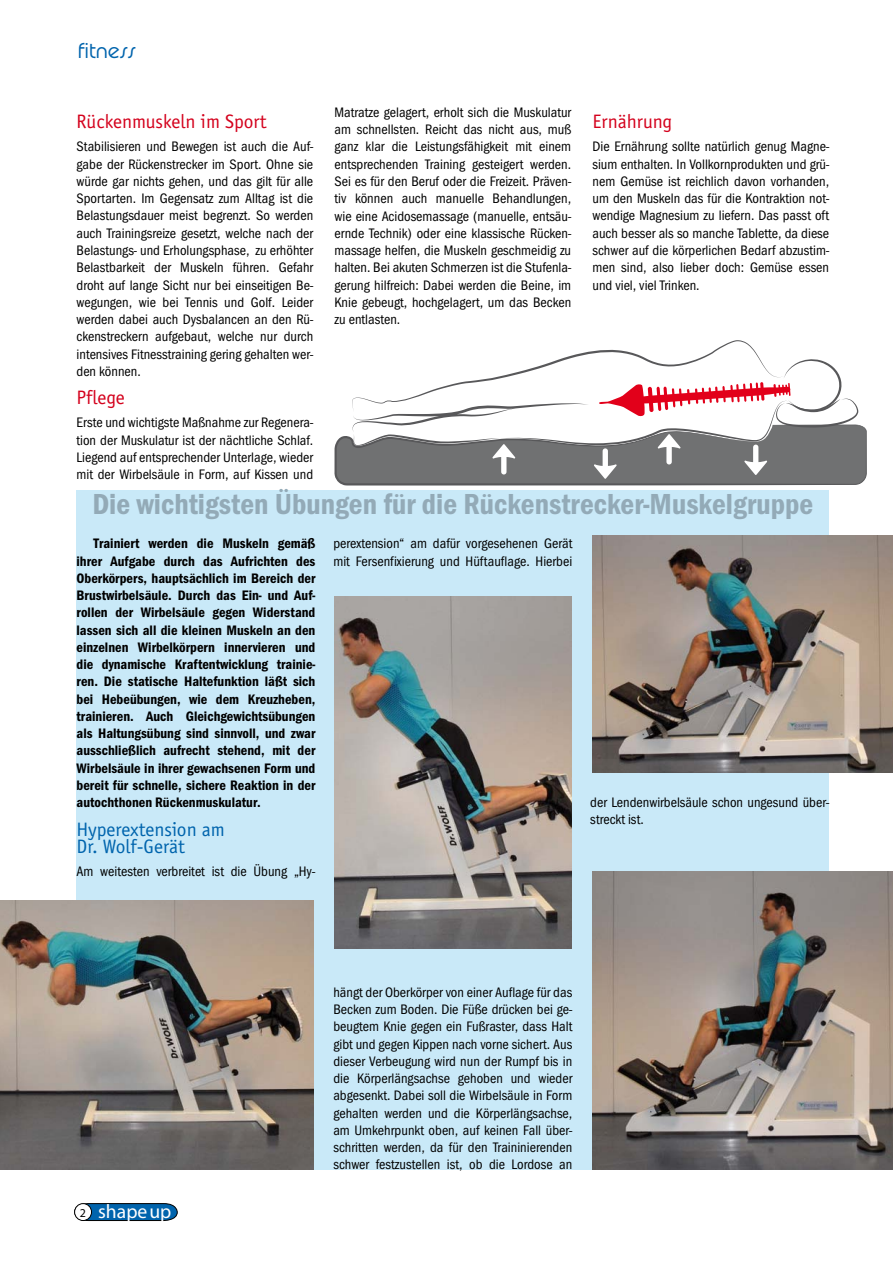
<style>
.page{position:relative;width:893px;height:1263px;background:#fff}
.page>*{position:absolute;margin:0;border:0;box-sizing:border-box;transform-origin:0 0}
.t1{font:600 condensed 30px "Franklin Gothic";color:#93aab7}
.t2{font:300 22.5px "Pump";letter-spacing:.025em;color:#0064ad}
.t3{font:19.65px "Myriad Pro";color:#fff}
.t4{font:19.5px "Officina Sans";color:#d4021d}
.t5{font:19.5px/17.2px "Officina Sans";color:#0064ad}
.t6{font:condensed 14.25px/17.2px "Franklin Gothic";color:#000;text-align:justify}
.t7{font:600 condensed 14.25px/17.2px "Franklin Gothic";color:#000;text-align:justify}
.s1{font-size:12px;color:#000}
</style>
<div class="page">
<div style="left:77px;top:536px;width:752px;height:633px;background:#c9e9f8"></div>
<svg style="left:74px;top:1203px;width:103px;height:18px;background:#0d5f9b"></svg>
<div style="left:75px;top:1203px;width:17px;height:17px;background:#fff;border-radius:50%"></div>
<div style="left:74px;top:1203px;width:18px;height:17px;border:1px solid #000;border-radius:50%"></div>
<svg style="left:334px;top:340px;width:533px;height:145px"></svg>
<div style="left:77px;top:490px;width:752px;height:46px;background:#c9e9f8"></div>
<img style="left:334px;top:597px;width:237px;height:351px">
<img style="left:0;top:900px;width:313px;height:269px">
<img style="left:592px;top:536px;width:301px;height:236px">
<img style="left:592px;top:872px;width:301px;height:297px">
<h2 class="t2" style="left:78px;top:38px;width:59px">fitness</h2>
<h3 class="t4" style="left:77px;top:110px;width:192px">Rückenmuskeln im Sport</h3>
<p class="t6" style="left:77px;top:138px;width:238px">Stabilisieren und Bewegen ist auch die Auf&shy;gabe der Rückenstrecker im Sport. Ohne sie würde gar nichts gehen, und das gilt für alle Sportarten. Im Gegensatz zum Alltag ist die Belastungsdauer meist begrenzt. So werden auch Trainingsreize gesetzt, welche nach der Belastungs- und Erholungsphase, zu erhöhter Belastbarkeit der Muskeln führen. Gefahr droht auf lange Sicht nur bei einseitigen Be&shy;wegungen, wie bei Tennis und Golf. Leider werden dabei auch Dysbalancen an den Rü&shy;ckenstreckern aufgebaut, welche nur durch intensives Fitnesstraining gering gehalten wer&shy;den können.</p>
<h3 class="t4" style="left:77px;top:386px;width:50px">Pflege</h3>
<p class="t6" style="left:77px;top:414px;width:238px">Erste und wichtigste Maßnahme zur Regenera&shy;tion der Muskulatur ist der nächtliche Schlaf.<br>Liegend auf entsprechender Unterlage, wieder mit der Wirbelsäule in Form, auf Kissen und</p>
<p class="t6" style="left:334px;top:104px;width:238px">Matratze gelagert, erholt sich die Muskulatur am schnellsten. Reicht das nicht aus, muß ganz klar die Leistungsfähigkeit mit einem entsprechenden Training gesteigert werden.<br>Sei es für den Beruf oder die Freizeit. Präven&shy;tiv können auch manuelle Behandlungen, wie eine Acidosemassage (manuelle, entsäu&shy;ernde Technik) oder eine klassische Rücken&shy;massage helfen, die Muskeln geschmeidig zu halten. Bei akuten Schmerzen ist die Stufenla&shy;gerung hilfreich: Dabei werden die Beine, im Knie gebeugt, hochgelagert, um das Becken zu entlasten.</p>
<h3 class="t4" style="left:592px;top:110px;width:81px">Ernährung</h3>
<p class="t6" style="left:592px;top:138px;width:238px">Die Ernährung sollte natürlich genug Magne&shy;sium enthalten. In Vollkornprodukten und grü&shy;nem Gemüse ist reichlich davon vorhanden, um den Muskeln das für die Kontraktion not&shy;wendige Magnesium zu liefern. Das passt oft auch besser als so manche Tablette, da diese schwer auf die körperlichen Bedarf abzustim&shy;men sind, also lieber doch: Gemüse essen und viel, viel Trinken.</p>
<h1 class="t1" style="left:92px;top:487px;width:722px">Die wichtigsten Übungen für die Rückenstrecker-Muskelgruppe</h1>
<p class="t7" style="left:77px;top:535px;width:240px;text-indent:17px">Trainiert werden die Muskeln gemäß ihrer Aufgabe durch das Aufrichten des Oberkörpers, hauptsächlich im Bereich der Brustwirbelsäule. Durch das Ein- und Auf&shy;rollen der Wirbelsäule gegen Widerstand lassen sich all die kleinen Muskeln an den einzelnen Wirbelkörpern innervieren und die dynamische Kraftentwicklung trainie&shy;ren. Die statische Haltefunktion läßt sich bei Hebeübungen, wie dem Kreuzheben, trainieren. Auch Gleichgewichtsübungen als Haltungsübung sind sinnvoll, und zwar ausschließlich aufrecht stehend, mit der Wirbelsäule in ihrer gewachsenen Form und bereit für schnelle, sichere Reaktion in der autochthonen Rückenmuskulatur.</p>
<h3 class="t5" style="left:77px;top:820px;width:150px">Hyperextension am<br>Dr. Wolf-Gerät</h3>
<p class="t6" style="left:77px;top:863px;width:240px">Am weitesten verbreitet ist die Übung „Hy-</p>
<p class="t6" style="left:333px;top:535px;width:240px">perextension“ am dafür vorgesehenen Gerät mit Fersenfixierung und Hüftauflage. Hierbei</p>
<p class="t6" style="left:590px;top:794px;width:240px">der Lendenwirbelsäule schon ungesund über&shy;streckt ist.</p>
<h3 class="t3" style="left:80px;top:1200px;width:93px"><span class="s1">2</span> shapeup</h3>
<p class="t6" style="left:333px;top:983px;width:240px">hängt der Oberkörper von einer Auflage für das Becken zum Boden. Die Füße drücken bei ge&shy;beugtem Knie gegen ein Fußraster, dass Halt gibt und gegen Kippen nach vorne sichert. Aus dieser Verbeugung wird nun der Rumpf bis in die Körperlängsachse gehoben und wieder abgesenkt. Dabei soll die Wirbelsäule in Form gehalten werden und die Körperlängsachse, am Umkehrpunkt oben, auf keinen Fall über&shy;schritten werden, da für den Traininierenden schwer festzustellen ist, ob die Lordose an</p>
</div>
